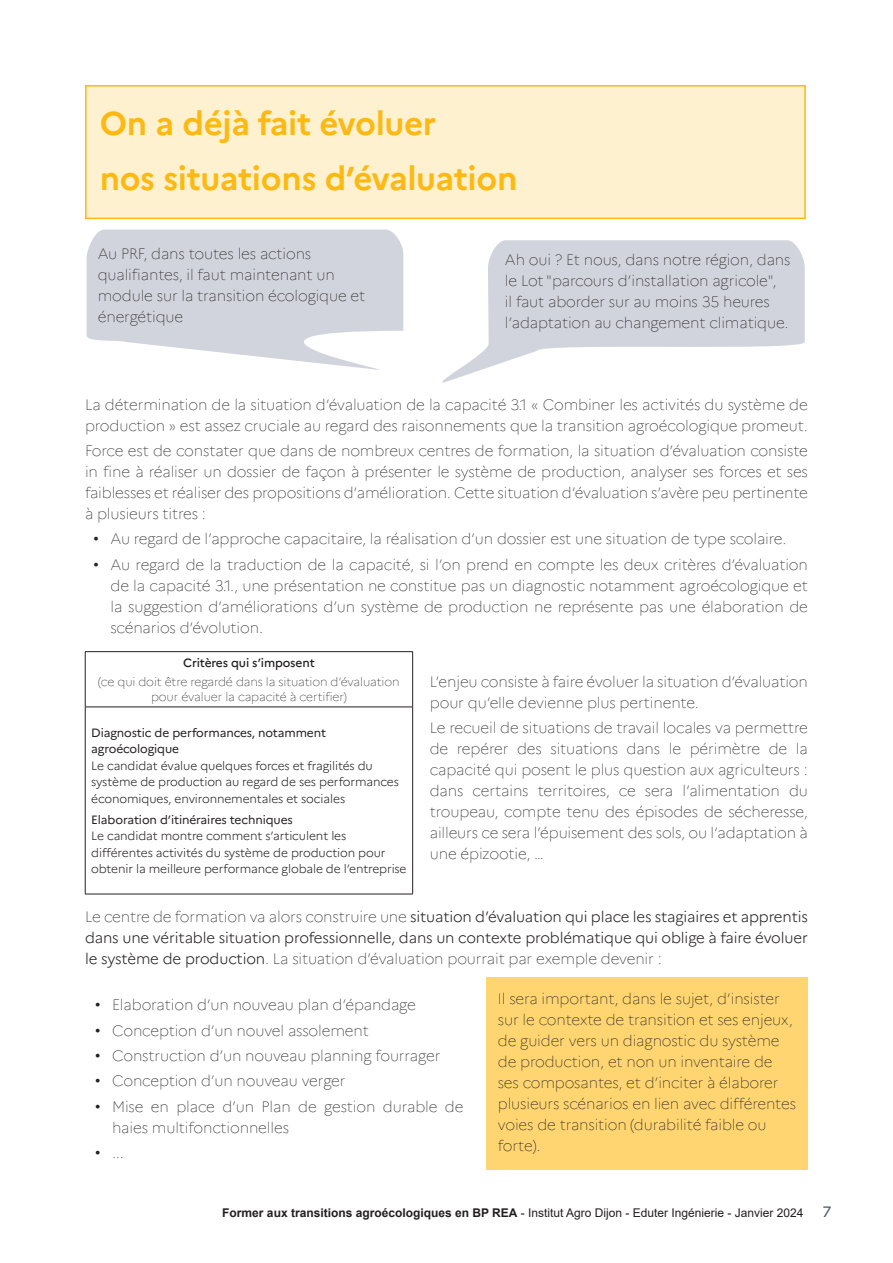
<style>
.page{position:relative;width:893px;height:1263px;background:#fff}
.page>*{position:absolute;margin:0;border:0;box-sizing:border-box;transform-origin:0 0}
.Contenu{font:700 33px "Marianne";letter-spacing:-.01em;color:#fdb913}
.Contenu-2{font:100 15px/21px "Marianne";letter-spacing:-.01em;color:#231f20}
.Contenu-3{font:300 15px/21px "Marianne";letter-spacing:-.01em;color:#231f20;text-align:justify}
.Contenu-4{font:300 12px/16.5px "Marianne";letter-spacing:-.01em;color:#231f20}
.t1{font:12px "Arial";color:#231f20}
.Contenu-5{font:12px/16.5px "Marianne";letter-spacing:-.01em;color:#231f20}
.Contenu-6{font:100 12px/15px "Marianne";letter-spacing:-.01em;color:#231f20;text-align:center}
.Contenu-7{font:500 12px "Marianne";letter-spacing:-.01em;color:#231f20}
.s1{font-family:"Arial";font-weight:400}
.s2{font-weight:100}
.s3{font-weight:700}
.s4{font-family:"Marianne";font-size:15px;color:#465667}
</style>
<div class="page">
<div style="left:85px;top:85px;width:721px;height:134px;background:#fef1d0;border:2px solid #fdb913"></div>
<hr style="left:85px;top:651px;width:328px;height:1px;background:#231f20">
<hr style="left:85px;top:652px;width:1px;height:55px;background:#231f20">
<hr style="left:412px;top:652px;width:1px;height:55px;background:#231f20">
<hr style="left:85px;top:707px;width:328px;height:1px;background:#231f20">
<hr style="left:85px;top:707px;width:1px;height:187px;background:#231f20">
<hr style="left:412px;top:707px;width:1px;height:187px;background:#231f20">
<hr style="left:85px;top:894px;width:328px;height:1px;background:#231f20">
<div style="left:486px;top:977px;width:322px;height:193px;background:#fed571"></div>
<svg style="left:87px;top:230px;width:316px;height:140px"></svg>
<svg style="left:442px;top:240px;width:363px;height:143px;fill:#d2d4dd"></svg>
<p class="Contenu" style="left:100px;top:103px;width:338px">On a déjà fait évoluer</p>
<p class="Contenu" style="left:100px;top:158px;width:419px">nos situations d’évaluation</p>
<p class="Contenu-2" style="left:98px;top:243px;width:269px">Au PRF, dans toutes les actions qualifiantes, il faut maintenant un module sur la transition écologique et énergétique</p>
<p class="Contenu-2" style="left:505px;top:249px;width:287px">Ah oui ? Et nous, dans notre région, dans le Lot "parcours d’installation agricole",<br>il faut aborder sur au moins 35 heures l’adaptation au changement climatique.</p>
<p class="Contenu-2" style="left:85px;top:394px;width:724px">La détermination de la situation d’évaluation de la capacité 3.1 « Combiner les activités du système de production » est assez cruciale au regard des raisonnements que la transition agroécologique promeut.</p>
<p class="Contenu-2" style="left:85px;top:440px;width:724px;text-align:justify">Force est de constater que dans de nombreux centres de formation, la situation d’évaluation consiste in fine à réaliser un dossier de façon à présenter le système de production, analyser ses forces et ses faiblesses et réaliser des propositions d’amélioration. Cette situation d’évaluation s’avère peu pertinente à plusieurs titres :</p>
<p class="Contenu-2" style="left:94px;top:529px;width:694px"><span class="s1">•</span> Au regard de l’approche capacitaire, la réalisation d’un dossier est une situation de type scolaire.</p>
<p class="Contenu-2" style="left:111px;top:554px;width:699px;text-align:justify;text-indent:-17px"><span class="s1">•</span> Au regard de la traduction de la capacité, si l’on prend en compte les deux critères d’évaluation de la capacité 3.1., une présentation ne constitue pas un diagnostic notamment agroécologique et la suggestion d’améliorations d’un système de production ne représente pas une élaboration de scénarios d’évolution.</p>
<p class="Contenu-7" style="left:183px;top:655px;width:133px">Critères qui s’imposent</p>
<p class="Contenu-6" style="left:98px;top:674px;width:303px">(ce qui doit être regardé dans la situation d’évaluation pour évaluer la capacité à certifier)</p>
<p class="Contenu-5" style="left:91px;top:724px;width:236px">Diagnostic de performances, notamment agroécologique</p>
<p class="Contenu-4" style="left:91px;top:757px;width:309px">Le candidat évalue quelques forces et fragilités du système de production au regard de ses performances économiques, environnementales et sociales</p>
<p class="Contenu-5" style="left:91px;top:811px;width:203px">Elaboration d’itinéraires techniques</p>
<p class="Contenu-4" style="left:91px;top:827px;width:317px">Le candidat montre comment s’articulent les différentes activités du système de production pour obtenir la meilleure performance globale de l’entreprise</p>
<p class="Contenu-3" style="left:85px;top:906px;width:724px"><span class="s2">Le centre de formation va alors construire une</span> situation d’évaluation qui place les stagiaires et apprentis dans une véritable situation professionnelle, dans un contexte problématique qui oblige à faire évoluer le système de production<span class="s2">. La situation d’évaluation pourrait par exemple devenir :</span></p>
<p class="Contenu-2" style="left:95px;top:994px;width:322px"><span class="s1">•</span> Elaboration d’un nouveau plan d’épandage</p>
<p class="Contenu-2" style="left:95px;top:1020px;width:275px"><span class="s1">•</span> Conception d’un nouvel assolement</p>
<p class="Contenu-2" style="left:95px;top:1045px;width:347px"><span class="s1">•</span> Construction d’un nouveau planning fourrager</p>
<p class="Contenu-2" style="left:95px;top:1070px;width:252px"><span class="s1">•</span> Conception d’un nouveau verger</p>
<p class="Contenu-2" style="left:112px;top:1096px;width:353px;text-indent:-17px"><span class="s1">•</span> Mise en place d’un Plan de gestion durable de haies multifonctionnelles</p>
<p class="Contenu-2" style="left:95px;top:1142px;width:30px"><span class="s1">•</span> ...</p>
<p class="Contenu-2" style="left:430px;top:671px;width:380px">L’enjeu consiste à faire évoluer la situation d’évaluation pour qu’elle devienne plus pertinente.</p>
<p class="Contenu-2" style="left:430px;top:717px;width:380px;text-align:justify">Le recueil de situations de travail locales va permettre de repérer des situations dans le périmètre de la capacité qui posent le plus question aux agriculteurs : dans certains territoires, ce sera l’alimentation du troupeau, compte tenu des épisodes de sécheresse, ailleurs ce sera l’épuisement des sols, ou l’adaptation à une épizootie, …</p>
<p class="Contenu-2" style="left:498px;top:988px;width:300px">Il sera important, dans le sujet, d’insister sur le contexte de transition et ses enjeux, de guider vers un diagnostic du système de production, et non un inventaire de ses composantes, et d’inciter à élaborer plusieurs scénarios en lien avec différentes voies de transition (durabilité faible ou forte).</p>
<p class="t1" style="left:222px;top:1204px;width:610px"><span class="s3">Former aux transitions agroécologiques en BP REA</span> - Institut Agro Dijon - Eduter Ingénierie - Janvier 2024 <span class="s4">7</span></p>
</div>
